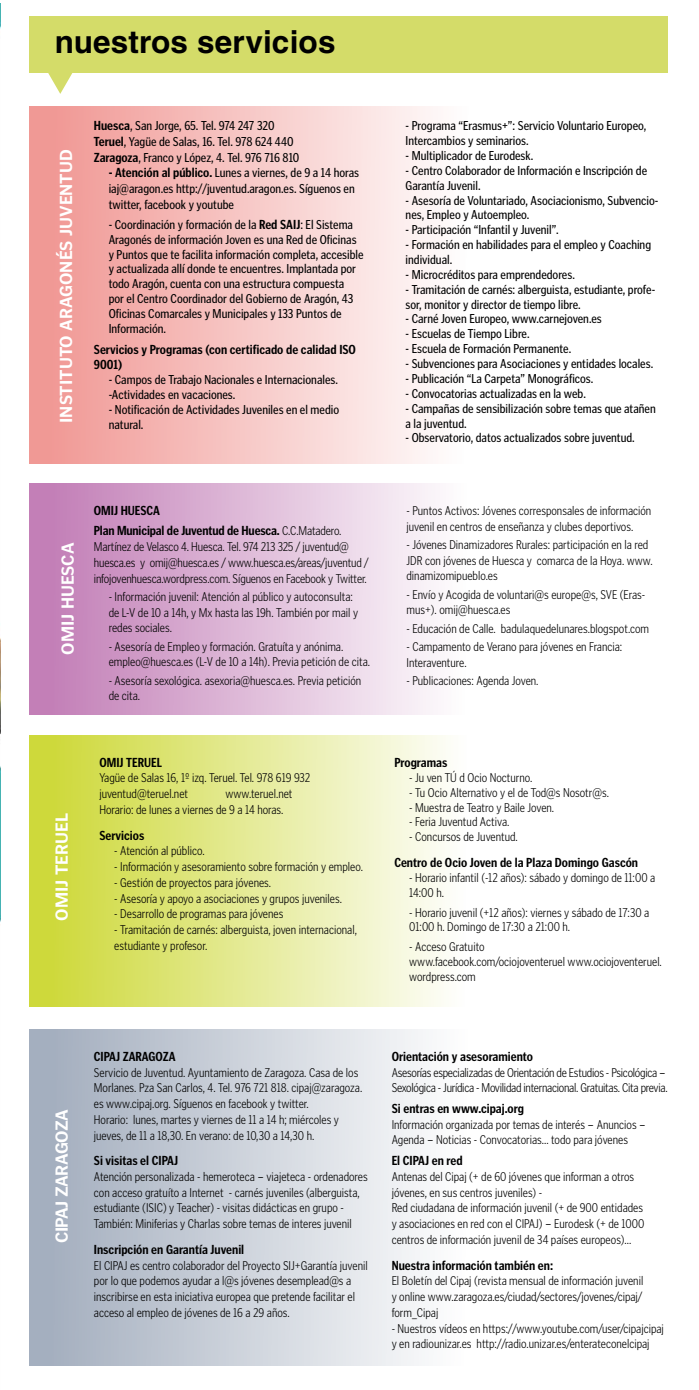
<style>
.page{position:relative;width:699px;height:1390px;background:#fff}
.page>*{position:absolute;margin:0;border:0;box-sizing:border-box;transform-origin:0 0}
.t1{font:700 31.5px "Helvetica";letter-spacing:.005em;color:#000}
.t2{font:700 17.5px "Poynter Gothic Text";color:#fff}
.t3{font:700 17.5px "Poynter Gothic Text";letter-spacing:-.03em;color:#fff}
.t4{font:300 condensed 13.12px/15.8px "Poynter Gothic Text";color:#000}
.t5{font:condensed 13.12px/14.9px "Poynter Gothic Text";color:#000}
.t6{font:700 condensed 13.12px/20.7px "Poynter Gothic Text";color:#000}
.t7{font:300 condensed 13.12px/15.8px "Poynter Gothic Text";letter-spacing:-.02em;color:#000}
.s1{font-weight:700}
.s2{font-weight:300}
</style>
<div class="page">
<svg style="left:29px;top:483px;width:407px;height:231px;background:#dcb6d6"></svg>
<div style="left:29px;top:1029px;width:636px;height:336px;background:linear-gradient(to right,#a9b3c2,#fff)"></div>
<svg style="left:29px;top:735px;width:417px;height:272px;background:#e3e992"></svg>
<img style="left:0;top:4px;width:1px;height:918px">
<svg style="left:46px;top:72px;width:29px;height:22px"></svg>
<div style="left:29px;top:16px;width:638px;height:56px;background:#d4dc69"></div>
<div style="left:29px;top:107px;width:636px;height:357px;background:linear-gradient(to right,#f19e9a,#fff)"></div>
<p class="t1" style="left:55px;top:22px;width:282px">nuestros servicios</p>
<p class="t2" style="left:56px;top:423px;width:275px;rotate:-90deg">INSTITUTO ARAGONÉS JUVENTUD</p>
<p class="t5" style="left:94px;top:118px;width:207px;line-height:15.8px"><span class="s1">Huesca</span>, San Jorge, 65. Tel. 974 247 320<br><span class="s1">Teruel</span>, Yagüe de Salas, 16. Tel. 978 624 440<br><span class="s1">Zaragoza</span>, Franco y López, 4. Tel. 976 716 810</p>
<p class="t5" style="left:109px;top:165px;width:252px;line-height:15.8px"><span class="s1">- Atención al público.</span> Lunes a viernes, de 9 a 14 horas iaj@aragon.es http://juventud.aragon.es. Síguenos en twitter, facebook y youtube</p>
<p class="t5" style="left:109px;top:217px;width:256px">- Coordinación y formación de la <span class="s1">Red SAIJ</span>: El Sistema Aragonés de información Joven es una Red de Oficinas y Puntos que te facilita información completa, accesible y actualizada allí donde te encuentres. Implantada por todo Aragón, cuenta con una estructura compuesta<br>por el Centro Coordinador del Gobierno de Aragón, 43<br>Oficinas Comarcales y Municipales y 133 Puntos de Información.</p>
<p class="t6" style="left:94px;top:341px;width:252px;line-height:15.8px">Servicios y Programas (con certificado de calidad ISO<br>9001)</p>
<p class="t5" style="left:109px;top:372px;width:231px">- Campos de Trabajo Nacionales e Internacionales. -Actividades en vacaciones.</p>
<p class="t5" style="left:109px;top:402px;width:232px">- Notificación de Actividades Juveniles en el medio natural.</p>
<p class="t2" style="left:58px;top:655px;width:114px;rotate:-90deg">OMIJ Huesca</p>
<p class="t6" style="left:94px;top:500px;width:249px">omij huesca<br>Plan Municipal de Juventud de Huesca. <span class="s2">C.C.Matadero.</span></p>
<p class="t4" style="left:94px;top:539px;width:276px">Martínez de Velasco 4. Huesca. Tel. 974 213 325 / juventud@ huesca.es y omij@huesca.es / www.huesca.es/areas/juventud / infojovenhuesca.wordpress.com. Síguenos en Facebook y Twitter.</p>
<p class="t4" style="left:109px;top:589px;width:251px">- Información juvenil: Atención al público y autoconsulta: de L-V de 10 a 14h, y Mx hasta las 19h. También por mail y redes sociales.</p>
<p class="t4" style="left:109px;top:638px;width:263px">- Asesoría de Empleo y formación. Gratuíta y anónima. empleo@huesca.es (L-V de 10 a 14h). Previa petición de cita.</p>
<p class="t4" style="left:109px;top:672px;width:254px">- Asesoría sexológica. asexoria@huesca.es. Previa petición de cita.</p>
<p class="t2" style="left:52px;top:921px;width:109px;rotate:-90deg">OMIJ TERUEL</p>
<p class="t4" style="left:99px;top:754px;width:212px"><span class="s1">omij teruel<br></span>Yagüe de Salas 16, 1º izq. Teruel. Tel. 978 619 932 juventud@teruel.net</p>
<p class="t4" style="left:99px;top:786px;width:195px;text-indent:126px">www.teruel.net<br>Horario: de lunes a viernes de 9 a 14 horas.</p>
<p class="t6" style="left:99px;top:825px;width:46px">Servicios</p>
<p class="t4" style="left:114px;top:843px;width:92px">- Atención al público.</p>
<p class="t4" style="left:114px;top:859px;width:250px">- Información y asesoramiento sobre formación y empleo.</p>
<p class="t4" style="left:114px;top:875px;width:158px">- Gestión de proyectos para jóvenes.</p>
<p class="t4" style="left:114px;top:890px;width:229px">- Asesoría y apoyo a asociaciones y grupos juveniles.</p>
<p class="t4" style="left:114px;top:906px;width:170px">- Desarrollo de programas para jóvenes</p>
<p class="t4" style="left:114px;top:922px;width:244px">- Tramitación de carnés: alberguista, joven internacional, estudiante y profesor.</p>
<p class="t5" style="left:405px;top:118px;width:242px">- Programa “Erasmus+”: Servicio Voluntario Europeo,<br>Intercambios y seminarios.</p>
<p class="t5" style="left:405px;top:148px;width:129px">- Multiplicador de Eurodesk.</p>
<p class="t5" style="left:405px;top:163px;width:243px">- Centro Colaborador de Información e Inscripción de<br>Garantía Juvenil.</p>
<p class="t5" style="left:405px;top:193px;width:254px">- Asesoría de Voluntariado, Asociacionismo, Subvencio&shy;nes, Empleo y Autoempleo.</p>
<p class="t5" style="left:405px;top:222px;width:155px">- Participación “Infantil y Juvenil”.</p>
<p class="t5" style="left:405px;top:237px;width:247px">- Formación en habilidades para el empleo y Coaching individual.</p>
<p class="t5" style="left:405px;top:267px;width:171px">- Microcréditos para emprendedores.</p>
<p class="t5" style="left:405px;top:282px;width:251px">- Tramitación de carnés: alberguista, estudiante, profe&shy;sor, monitor y director de tiempo libre.</p>
<p class="t5" style="left:405px;top:312px;width:198px">- Carné Joven Europeo, www.carnejoven.es</p>
<p class="t5" style="left:405px;top:326px;width:125px">- Escuelas de Tiempo Libre.</p>
<p class="t5" style="left:405px;top:341px;width:167px">- Escuela de Formación Permanente.</p>
<p class="t5" style="left:405px;top:356px;width:249px">- Subvenciones para Asociaciones y entidades locales.</p>
<p class="t5" style="left:405px;top:371px;width:189px">- Publicación “La Carpeta” Monográficos.</p>
<p class="t5" style="left:405px;top:386px;width:182px">- Convocatorias actualizadas en la web.</p>
<p class="t5" style="left:405px;top:401px;width:251px">- Campañas de sensibilización sobre temas que atañen a la juventud.</p>
<p class="t5" style="left:405px;top:431px;width:230px">- Observatorio, datos actualizados sobre juventud.</p>
<p class="t4" style="left:406px;top:503px;width:246px">- Puntos Activos: Jóvenes corresponsales de información juvenil en centros de enseñanza y clubes deportivos.</p>
<p class="t4" style="left:406px;top:537px;width:247px">- Jóvenes Dinamizadores Rurales: participación en la red<br>JDR con jóvenes de Huesca y comarca de la Hoya. www. dinamizomipueblo.es</p>
<p class="t4" style="left:406px;top:586px;width:240px">- Envío y Acogida de voluntari@s europe@s, SVE (Eras&shy;mus+). omij@huesca.es</p>
<p class="t4" style="left:406px;top:620px;width:244px">- Educación de Calle. badulaquedelunares.blogspot.com</p>
<p class="t4" style="left:406px;top:639px;width:217px">- Campamento de Verano para jóvenes en Francia:<br>Interaventure.</p>
<p class="t4" style="left:406px;top:672px;width:133px">- Publicaciones: Agenda Joven.</p>
<p class="t6" style="left:394px;top:752px;width:54px">Programas</p>
<p class="t4" style="left:409px;top:769px;width:125px">- Ju ven TÚ d Ocio Nocturno.</p>
<p class="t4" style="left:409px;top:784px;width:201px">- Tu Ocio Alternativo y el de Tod@s Nosotr@s.</p>
<p class="t4" style="left:409px;top:799px;width:146px">- Muestra de Teatro y Baile Joven.</p>
<p class="t4" style="left:409px;top:814px;width:102px">- Feria Juventud Activa.</p>
<p class="t6" style="left:394px;top:824px;width:245px;line-height:25.7px;text-indent:15px"><span class="s2">- Concursos de Juventud.<br></span>Centro de Ocio Joven de la Plaza Domingo Gascón</p>
<p class="t4" style="left:409px;top:870px;width:247px;line-height:14.9px">- Horario infantil (-12 años): sábado y domingo de 11:00 a<br>14:00 h.</p>
<p class="t4" style="left:409px;top:905px;width:241px;line-height:14.9px">- Horario juvenil (+12 años): viernes y sábado de 17:30 a<br>01:00 h. Domingo de 17:30 a 21:00 h.</p>
<p class="t4" style="left:409px;top:939px;width:254px;line-height:14.9px">- Acceso Gratuito<br>www.facebook.com/ociojoventeruel www.ociojoventeruel. wordpress.com</p>
<p class="t3" style="left:52px;top:1243px;width:135px;rotate:-90deg">CIPAJ ZARAGOZA</p>
<p class="t4" style="left:94px;top:1048px;width:270px"><span class="s1">CI PAJ ZARAGOZA<br></span>Servicio de Juventud. Ayuntamiento de Zaragoza. Casa de los Morlanes. Pza San Carlos, 4. Tel. 976 721 818. cipaj@zaragoza. es www.cipaj.org. Síguenos en facebook y twitter.<br>Horario: lunes, martes y viernes de 11 a 14 h; miércoles y jueves, de 11 a 18,30. En verano: de 10,30 a 14,30 h.</p>
<p class="t4" style="left:94px;top:1153px;width:275px"><span class="s1">Si visitas el CI PAJ<br></span>Atención personalizada - hemeroteca – viajeteca - ordenadores con acceso gratuíto a Internet - carnés juveniles (alberguista, estudiante (ISIC) y Teacher) - visitas didácticas en grupo - También: Miniferias y Charlas sobre temas de interes juvenil</p>
<p class="t4" style="left:94px;top:1241px;width:275px"><span class="s1">Inscripción en Garantía Juvenil<br></span>El CIPAJ es centro colaborador del Proyecto SIJ+Garantía juvenil por lo que podemos ayudar a l@s jóvenes desemplead@s a inscribirse en esta iniciativa europea que pretende facilitar el acceso al empleo de jóvenes de 16 a 29 años.</p>
<p class="t7" style="left:391px;top:1048px;width:277px"><span class="s1">Orientación y asesoramiento<br></span>Asesorías especializadas de Orientación de Estudios - Psicológica –<br>Sexológica - Jurídica - Movilidad internacional. Gratuitas. Cita previa.</p>
<p class="t4" style="left:391px;top:1101px;width:255px"><span class="s1">Si entras en www.cipaj.org<br></span>Información organizada por temas de interés – Anuncios –<br>Agenda – Noticias - Convocatorias... todo para jóvenes</p>
<p class="t4" style="left:391px;top:1153px;width:254px"><span class="s1">El CI PAJ en red<br></span>Antenas del Cipaj (+ de 60 jóvenes que informan a otros jóvenes, en sus centros juveniles) -<br>Red ciudadana de información juvenil (+ de 900 entidades y asociaciones en red con el CIPAJ) – Eurodesk (+ de 1000 centros de información juvenil de 34 países europeos)...</p>
<p class="t4" style="left:391px;top:1257px;width:253px"><span class="s1">Nuestra información también en:<br></span>El Boletín del Cipaj (revista mensual de información juvenil y online www.zaragoza.es/ciudad/sectores/jovenes/cipaj/ form_Cipaj</p>
<p class="t4" style="left:391px;top:1320px;width:274px">- Nuestros vídeos en https://www.youtube.com/user/cipajcipaj y en radiounizar.es http://radio.unizar.es/enterateconelcipaj</p>
</div>
